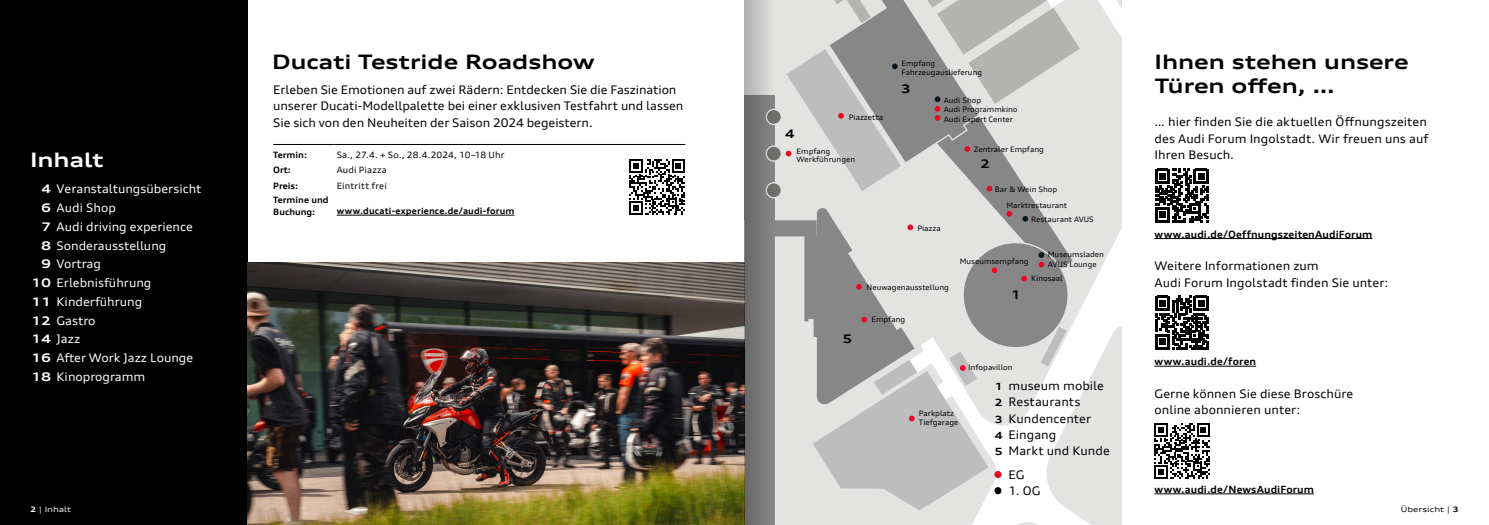
<style>
.page{position:relative;width:1489px;height:525px;background:#fff}
.page>*{position:absolute;margin:0;border:0;box-sizing:border-box;transform-origin:0 0}
.t1{font:700 expanded 20px/24px "Audi Type";color:#000}
.t2{font:700 expanded 20px "Audi Type";color:#fff}
.t3{font:expanded 11.88px/16.2px "Audi Type";color:#000}
.t4{font:expanded 11.88px "Audi Type";color:#fff}
.t5{font:700 expanded 11.88px "Audi Type";color:#000}
.t6{font:700 expanded 10px "Audi Type";letter-spacing:.01em;color:#000}
.t7{font:700 expanded 8.75px/12.5px "Audi Type";letter-spacing:.005em;color:#000}
.t8{font:expanded 8.75px "Audi Type";letter-spacing:.015em;color:#000}
.t9{font:expanded 7.5px/8.8px "Audi Type";color:#000}
.t10{font:expanded 7.5px "Audi Type";color:#000}
.t11{font:expanded 7.5px "Audi Type";color:#fff}
.s1{font-weight:700}
.s2{font-weight:700;font-size:10px}
</style>
<div class="page">
<svg style="left:784px;top:0;width:337px;height:524px;background:#cacaca"></svg>
<svg style="left:994px;top:470px;width:7px;height:8px"></svg>
<div style="left:994px;top:487px;width:7px;height:7px;background:#000;border-radius:50%"></div>
<hr style="left:1154px;top:238px;width:218px;height:1px;background:#000">
<hr style="left:1154px;top:366px;width:101px;height:1px;background:#000">
<hr style="left:1154px;top:493px;width:159px;height:1px;background:#000">
<svg style="left:1154px;top:423px;width:55px;height:55px"></svg>
<svg style="left:1155px;top:168px;width:53px;height:54px"></svg>
<svg style="left:629px;top:159px;width:56px;height:56px"></svg>
<svg style="left:1155px;top:295px;width:53px;height:54px"></svg>
<div style="left:0;top:0;width:248px;height:524px;background:#000"></div>
<hr style="left:273px;top:144px;width:60px;height:1px;background:#000">
<hr style="left:333px;top:144px;width:352px;height:1px;background:#000">
<hr style="left:337px;top:215px;width:177px;height:1px;background:#000">
<img style="left:248px;top:262px;width:496px;height:262px">
<svg style="left:744px;top:0;width:40px;height:524px;background:#8f8e8d"></svg>
<h1 class="t2" style="left:30px;top:148px;width:75px">Inhalt</h1>
<p class="t4" style="left:41px;top:181px;width:162px"><span class="s1">4</span> Veranstaltungsübersicht</p>
<p class="t4" style="left:41px;top:200px;width:76px"><span class="s1">6</span> Audi Shop</p>
<p class="t4" style="left:41px;top:219px;width:153px"><span class="s1">7</span> Audi driving experience</p>
<p class="t4" style="left:41px;top:238px;width:127px"><span class="s1">8</span> Sonderausstellung</p>
<p class="t4" style="left:41px;top:256px;width:61px"><span class="s1">9</span> Vortrag</p>
<p class="t4" style="left:31px;top:275px;width:122px"><span class="s1">10</span> Erlebnisführung</p>
<p class="t4" style="left:31px;top:294px;width:113px"><span class="s1">11</span> Kinderführung</p>
<p class="t4" style="left:31px;top:313px;width:66px"><span class="s1">12</span> Gastro</p>
<p class="t4" style="left:31px;top:331px;width:50px"><span class="s1">14</span> Jazz</p>
<p class="t4" style="left:31px;top:350px;width:164px"><span class="s1">16</span> After Work Jazz Lounge</p>
<p class="t4" style="left:31px;top:369px;width:116px"><span class="s1">18</span> Kinoprogramm</p>
<h1 class="t1" style="left:272px;top:49px;width:324px">Ducati Testride Roadshow</h1>
<p class="t3" style="left:273px;top:82px;width:411px">Erleben Sie Emotionen auf zwei Rädern: Entdecken Sie die Faszination unserer Ducati-Modellpalette bei einer exklusiven Testfahrt und lassen<br>Sie sich von den Neuheiten der Saison 2024 begeistern.</p>
<p class="t7" style="left:273px;top:148px;width:35px">Termin:</p>
<p class="t8" style="left:337px;top:149px;width:169px">Sa., 27.4. + So., 28.4.2024, 10–18 Uhr</p>
<p class="t7" style="left:273px;top:164px;width:19px">Ort:</p>
<p class="t8" style="left:337px;top:165px;width:52px">Audi Piazza</p>
<p class="t7" style="left:273px;top:180px;width:26px">Preis:</p>
<p class="t8" style="left:337px;top:181px;width:52px">Eintritt frei</p>
<p class="t7" style="left:273px;top:193px;width:57px">Termine und<br>Buchung:</p>
<p class="t7" style="left:337px;top:205px;width:179px">www.ducati-experience.de/audi-forum</p>
<p class="t9" style="left:901px;top:59px;width:82px">Empfang<br>Fahrzeugauslieferung</p>
<p class="t5" style="left:784px;top:127px;width:12px">4</p>
<p class="t9" style="left:848px;top:113px;width:36px">Piazzetta</p>
<p class="t5" style="left:900px;top:81px;width:12px">3</p>
<p class="t9" style="left:943px;top:95px;width:75px;line-height:9.4px">Audi Shop<br>Audi Programmkino<br>Audi Expert Center</p>
<p class="t9" style="left:796px;top:146px;width:60px">Empfang<br>Werkführungen</p>
<p class="t9" style="left:973px;top:145px;width:71px">Zentraler Empfang</p>
<p class="t9" style="left:1006px;top:181px;width:62px;line-height:15.9px;text-indent:-11px">Bar &amp; Wein Shop<br>Marktrestaurant</p>
<p class="t5" style="left:980px;top:156px;width:12px">2</p>
<p class="t5" style="left:842px;top:331px;width:12px">5</p>
<p class="t9" style="left:917px;top:223px;width:25px">Piazza</p>
<p class="t9" style="left:866px;top:282px;width:84px">Neuwagenausstellung</p>
<p class="t9" style="left:871px;top:314px;width:35px">Empfang</p>
<p class="t9" style="left:1031px;top:214px;width:64px">Restaurant AVUS</p>
<p class="t9" style="left:1047px;top:250px;width:58px">Museumsladen</p>
<p class="t9" style="left:1031px;top:273px;width:33px">Kinosaal</p>
<p class="t9" style="left:959px;top:256px;width:70px">Museumsempfang</p>
<p class="t9" style="left:1047px;top:260px;width:50px">AVUS Lounge</p>
<p class="t5" style="left:1010px;top:287px;width:12px">1</p>
<p class="t9" style="left:968px;top:362px;width:45px">Infopavillon</p>
<p class="t9" style="left:918px;top:408px;width:41px">Parkplatz<br>Tiefgarage</p>
<p class="t3" style="left:994px;top:377px;width:117px"><span class="s2">1</span> museum mobile<br><span class="s2">2</span> Restaurants<br><span class="s2">3</span> Kundencenter<br><span class="s2">4</span> Eingang<br><span class="s2">5</span> Markt und Kunde</p>
<p class="t3" style="left:1008px;top:466px;width:17px">EG</p>
<p class="t3" style="left:1008px;top:482px;width:33px">1. OG</p>
<h1 class="t1" style="left:1154px;top:49px;width:255px">Ihnen stehen unsere<br>Türen offen, …</h1>
<p class="t3" style="left:1154px;top:114px;width:275px">… hier finden Sie die aktuellen Öffnungszeiten des Audi Forum Ingolstadt. Wir freuen uns auf<br>Ihren Besuch.</p>
<p class="t6" style="left:1154px;top:228px;width:219px">www.audi.de/OeffnungszeitenAudiForum</p>
<p class="t3" style="left:1154px;top:258px;width:235px">Weitere Informationen zum<br>Audi Forum Ingolstadt finden Sie unter:</p>
<p class="t6" style="left:1154px;top:355px;width:103px">www.audi.de/foren</p>
<p class="t3" style="left:1154px;top:385px;width:200px">Gerne können Sie diese Broschüre online abonnieren unter:</p>
<p class="t6" style="left:1154px;top:483px;width:161px">www.audi.de/NewsAudiForum</p>
<p class="t11" style="left:30px;top:504px;width:43px"><span class="s1">2</span> | Inhalt</p>
<p class="t10" style="left:1400px;top:504px;width:59px">Übersicht | <span class="s1">3</span></p>
</div>
